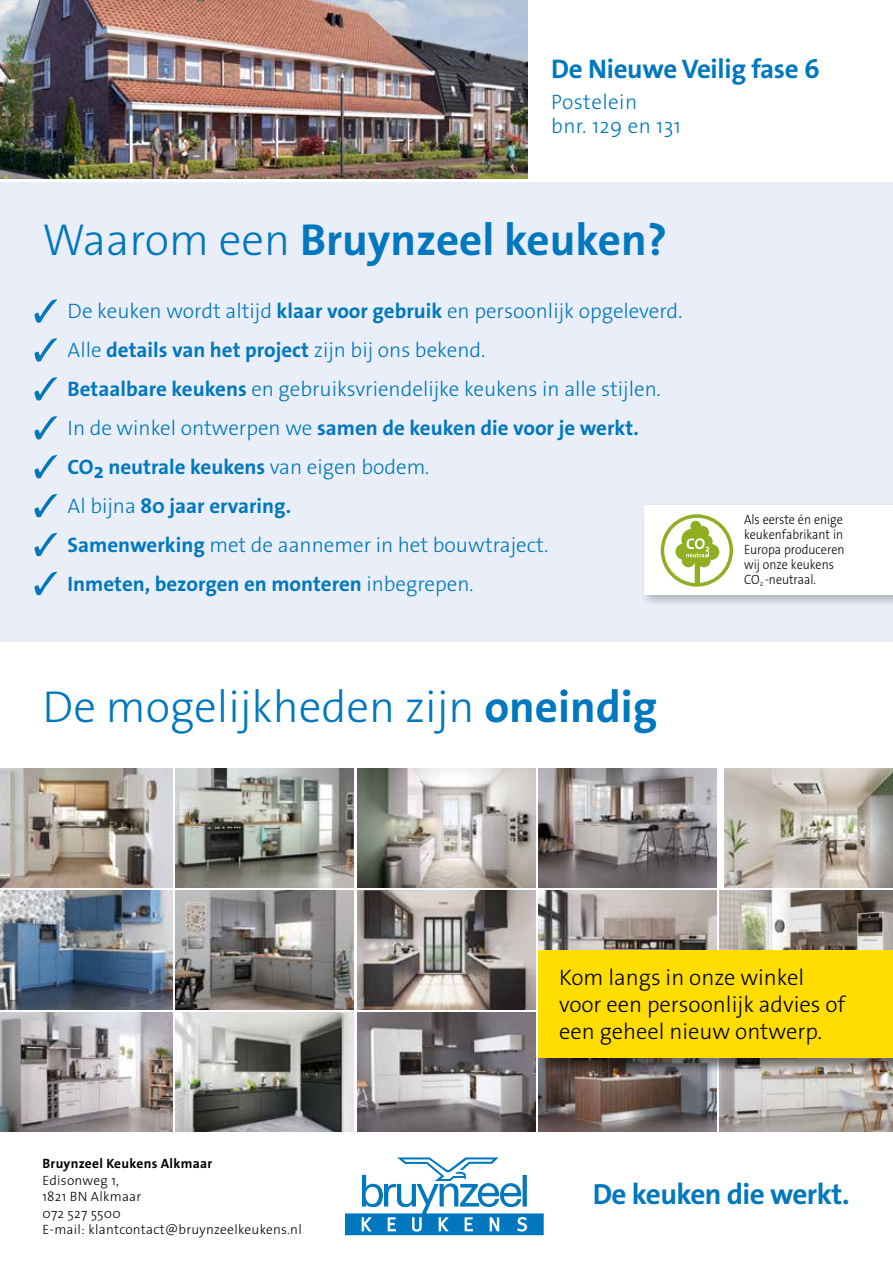
<style>
.page{position:relative;width:893px;height:1263px;background:#fff}
.page>*{position:absolute;margin:0;border:0;box-sizing:border-box;transform-origin:0 0}
.t1{font:300 45px "The Sans Os F";color:#0077be}
.t2{font:700 45px "The Sans Os F";color:#0077be}
.t3{font:700 29.25px "The Sans Os F";letter-spacing:-.02em;color:#0077be}
.t4{font:700 27px "The Sans Os F";letter-spacing:-.01em;color:#0077be}
.t5{font:300 22.5px/27px "The Sans Os F";color:#000}
.t6{font:300 21px/39px "The Sans Os F";color:#0077be}
.t7{font:300 21px/24px "The Sans Os F";letter-spacing:.02em;color:#0077be}
.t8{font:300 13.5px/15px "The Sans Os F";color:#000;scale:.9 1}
.t9{font:300 13.5px/16.5px "The Sans Os F";letter-spacing:.02em;color:#000}
.t10{font:700 13.5px "The Sans Os F";letter-spacing:.02em;color:#000}
.s1{font-weight:300}
.s2{font-weight:700}
</style>
<div class="page">
<img style="left:0;top:768px;width:172px;height:119px">
<img style="left:176px;top:768px;width:178px;height:119px">
<img style="left:357px;top:768px;width:178px;height:119px">
<img style="left:538px;top:768px;width:179px;height:119px">
<img style="left:724px;top:768px;width:169px;height:119px">
<img style="left:0;top:890px;width:172px;height:119px">
<img style="left:176px;top:890px;width:178px;height:119px">
<img style="left:357px;top:890px;width:178px;height:119px">
<img style="left:538px;top:890px;width:179px;height:60px">
<img style="left:720px;top:890px;width:173px;height:60px">
<img style="left:0;top:1012px;width:172px;height:119px">
<img style="left:176px;top:1012px;width:178px;height:119px">
<img style="left:357px;top:1012px;width:178px;height:119px">
<img style="left:538px;top:1057px;width:179px;height:74px">
<img style="left:720px;top:1074px;width:173px;height:57px">
<svg style="left:345px;top:1157px;width:199px;height:78px"></svg>
<div style="left:0;top:183px;width:893px;height:459px;background:#e9eef9"></div>
<div style="left:539px;top:950px;width:354px;height:124px;background:#000;opacity:.5"></div>
<div style="left:538px;top:950px;width:355px;height:107px;background:#fd0"></div>
<div style="left:641px;top:502px;width:252px;height:105px;background:#000;opacity:.25"></div>
<div style="left:645px;top:506px;width:248px;height:89px;background:#fff"></div>
<svg style="left:661px;top:514px;width:72px;height:73px"></svg>
<svg style="left:35px;top:338px;width:22px;height:24px"></svg>
<svg style="left:35px;top:377px;width:22px;height:23px"></svg>
<svg style="left:35px;top:416px;width:22px;height:23px"></svg>
<svg style="left:35px;top:455px;width:22px;height:23px"></svg>
<svg style="left:35px;top:494px;width:22px;height:23px"></svg>
<svg style="left:35px;top:533px;width:22px;height:23px"></svg>
<svg style="left:35px;top:572px;width:22px;height:23px"></svg>
<svg style="left:35px;top:299px;width:22px;height:24px"></svg>
<img style="left:0;top:0;width:527px;height:179px">
<p class="t4" style="left:551px;top:52px;width:270px">De Nieuwe Veilig fase 6</p>
<p class="t7" style="left:551px;top:90px;width:131px">Postelein<br>bnr. 129 en 131</p>
<h1 class="t2" style="left:43px;top:210px;width:626px"><span class="s1">Waarom een</span> Bruynzeel keuken?</h1>
<p class="t6" style="left:68px;top:291px;width:616px">De keuken wordt altijd <span class="s2">klaar voor gebruik</span> en persoonlijk opgeleverd.<br>Alle <span class="s2">details van het project</span> zijn bij ons bekend.<br><span class="s2">Betaalbare keukens</span> en gebruiksvriendelijke keukens in alle stijlen.<br>In de winkel ontwerpen we <span class="s2">samen de keuken die voor je werkt.<br>CO2 neutrale keukens</span> van eigen bodem.<br>Al bijna <span class="s2">80 jaar ervaring.<br>Samenwerking</span> met de aannemer in het bouwtraject.<br><span class="s2">Inmeten, bezorgen en monteren</span> inbegrepen.</p>
<h1 class="t1" style="left:43px;top:678px;width:616px">De mogelijkheden zijn <span class="s2">oneindig</span></h1>
<p class="t8" style="left:744px;top:512px;width:113px">Als eerste én enige keukenfabrikant in<br>Europa produceren wij onze keukens<br>CO<sub>2</sub> -neutraal.</p>
<p class="t10" style="left:43px;top:1155px;width:171px">Bruynzeel Keukens Alkmaar</p>
<p class="t9" style="left:43px;top:1172px;width:261px">Edisonweg 1,<br>1821 BN Alkmaar<br>072 527 5500<br>E-mail: klantcontact@bruynzeelkeukens.nl</p>
<p class="t5" style="left:559px;top:964px;width:288px">Kom langs in onze winkel voor een persoonlijk advies of een geheel nieuw ontwerp.</p>
<h2 class="t3" style="left:593px;top:1175px;width:258px">De keuken die werkt.</h2>
</div>
